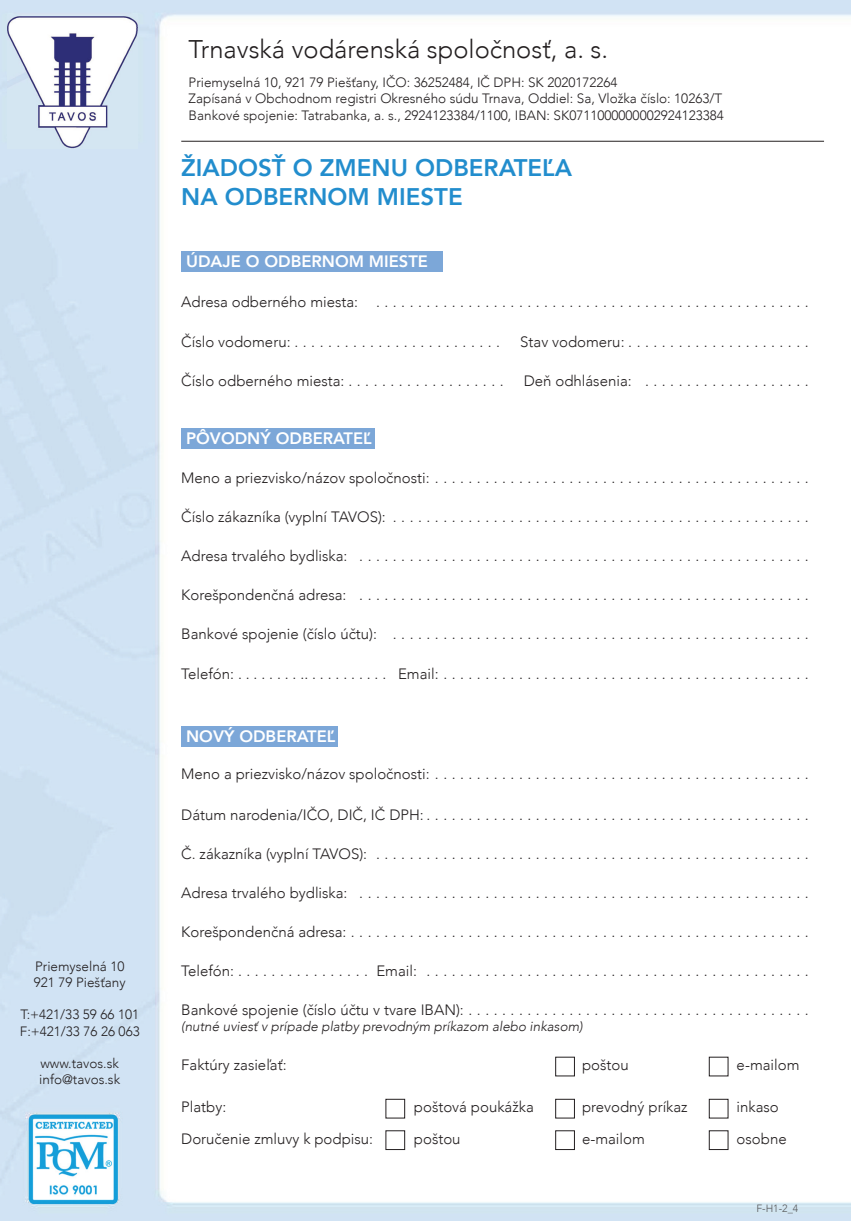
<style>
.page{position:relative;width:851px;height:1221px;background:#fff}
.page>*{position:absolute;margin:0;border:0;box-sizing:border-box;transform-origin:0 0}
.t1{font:300 25.5px "Avenir";color:#231f20}
.t2{font:800 24px/28.8px "Avenir";color:#228dcd}
.t3{font:800 16.5px "Avenir";color:#fff}
.t4{font:300 15px "Avenir";color:#231f20}
.t5{font:300 13.5px/16.2px "Avenir";color:#231f20}
.t6{font:italic 300 13.5px "Avenir";color:#231f20}
.t7{font:300 10.5px "Avenir";color:#57585a}
</style>
<div class="page">
<img style="left:0;top:0;width:850px;height:1220px">
<img style="left:8px;top:15px;width:129px;height:134px">
<div style="left:385px;top:1098px;width:20px;height:20px;border:1px solid #231f20"></div>
<div style="left:555px;top:1098px;width:19px;height:20px;border:1px solid #231f20"></div>
<div style="left:709px;top:1098px;width:19px;height:20px;border:1px solid #231f20"></div>
<hr style="left:181px;top:141px;width:642px;height:1px;background:#231f20">
<div style="left:181px;top:251px;width:261px;height:21px;background:#7ca7d8"></div>
<div style="left:181px;top:428px;width:193px;height:21px;background:#7ca7d8"></div>
<div style="left:181px;top:726px;width:157px;height:21px;background:#7ca7d8"></div>
<img style="left:26px;top:1112px;width:94px;height:93px">
<p class="t5" style="left:34px;top:958px;width:93px">Priemyselná 10<br>921 79 Piešťany</p>
<p class="t5" style="left:20px;top:1006px;width:121px">T:+421/33 59 66 101<br>F:+421/33 76 26 063</p>
<p class="t5" style="left:39px;top:1055px;width:82px">www.tavos.sk info@tavos.sk</p>
<h1 class="t1" style="left:189px;top:33px;width:421px">Trnavská vodárenská spoločnosť, a. s.</h1>
<p class="t5" style="left:189px;top:75px;width:536px">Priemyselná 10, 921 79 Piešťany, IČO: 36252484, IČ DPH: SK 2020172264<br>Zapísaná v Obchodnom registri Okresného súdu Trnava, Oddiel: Sa, Vložka číslo: 10263/T<br>Bankové spojenie: Tatrabanka, a. s., 2924123384/1100, IBAN: SK0711000000002924123384</p>
<h2 class="t2" style="left:181px;top:154px;width:392px">ŽIADOSŤ O ZMENU ODBERATEĽA<br>NA ODBERNOM MIESTE</h2>
<p class="t3" style="left:186px;top:250px;width:243px">ÚDAJE O ODBERNOM MIESTE</p>
<p class="t4" style="left:181px;top:292px;width:628px">Adresa odberného miesta: ....................................................</p>
<p class="t4" style="left:181px;top:331px;width:320px">Číslo vodomeru: .........................</p>
<p class="t4" style="left:520px;top:331px;width:290px">Stav vodomeru: ......................</p>
<p class="t4" style="left:181px;top:370px;width:324px">Číslo odberného miesta: . . . . . . . . . . . . . . . . . . .</p>
<p class="t4" style="left:523px;top:370px;width:286px">Deň odhlásenia: ....................</p>
<p class="t3" style="left:186px;top:428px;width:187px">PÔVODNÝ ODBERATEĽ</p>
<p class="t4" style="left:181px;top:468px;width:629px">Meno a priezvisko/názov spoločnosti: .............................................</p>
<p class="t4" style="left:181px;top:507px;width:628px">Číslo zákazníka (vyplní TAVOS): ..................................................</p>
<p class="t4" style="left:181px;top:546px;width:628px">Adresa trvalého bydliska: ......................................................</p>
<p class="t4" style="left:181px;top:585px;width:628px">Korešpondenčná adresa: ......................................................</p>
<p class="t4" style="left:181px;top:624px;width:628px">Bankové spojenie (číslo účtu): ..................................................</p>
<p class="t4" style="left:181px;top:663px;width:628px">Telefón: . . . . . . . . .. . . . . . . . . . . Email: ............................................</p>
<p class="t3" style="left:186px;top:725px;width:151px">NOVÝ ODBERATEĽ</p>
<p class="t4" style="left:181px;top:764px;width:629px">Meno a priezvisko/názov spoločnosti: .............................................</p>
<p class="t4" style="left:181px;top:804px;width:628px">Dátum narodenia/IČO, DIČ, IČ DPH: ..............................................</p>
<p class="t4" style="left:181px;top:843px;width:628px">Č. zákazníka (vyplní TAVOS): ....................................................</p>
<p class="t4" style="left:181px;top:882px;width:628px">Adresa trvalého bydliska: ......................................................</p>
<p class="t4" style="left:181px;top:921px;width:628px">Korešpondenčná adresa: .......................................................</p>
<p class="t4" style="left:181px;top:960px;width:628px">Telefón: ................ Email: ..............................................</p>
<p class="t4" style="left:181px;top:999px;width:629px">Bankové spojenie (číslo účtu v tvare IBAN): .........................................</p>
<p class="t6" style="left:181px;top:1017px;width:403px">(nutné uviesť v prípade platby prevodným príkazom alebo inkasom)</p>
<p class="t4" style="left:181px;top:1055px;width:107px">Faktúry zasieľať:</p>
<p class="t4" style="left:582px;top:1055px;width:48px">poštou</p>
<p class="t4" style="left:736px;top:1055px;width:64px">e-mailom</p>
<p class="t4" style="left:181px;top:1097px;width:47px">Platby:</p>
<p class="t4" style="left:414px;top:1097px;width:121px">poštová poukážka</p>
<p class="t4" style="left:582px;top:1097px;width:107px">prevodný príkaz</p>
<p class="t4" style="left:736px;top:1097px;width:44px">inkaso</p>
<p class="t4" style="left:181px;top:1128px;width:193px">Doručenie zmluvy k podpisu:</p>
<p class="t4" style="left:414px;top:1128px;width:48px">poštou</p>
<p class="t4" style="left:582px;top:1128px;width:64px">e-mailom</p>
<p class="t4" style="left:736px;top:1128px;width:52px">osobne</p>
<p class="t7" style="left:756px;top:1201px;width:44px">F-H1-2_4</p>
</div>
